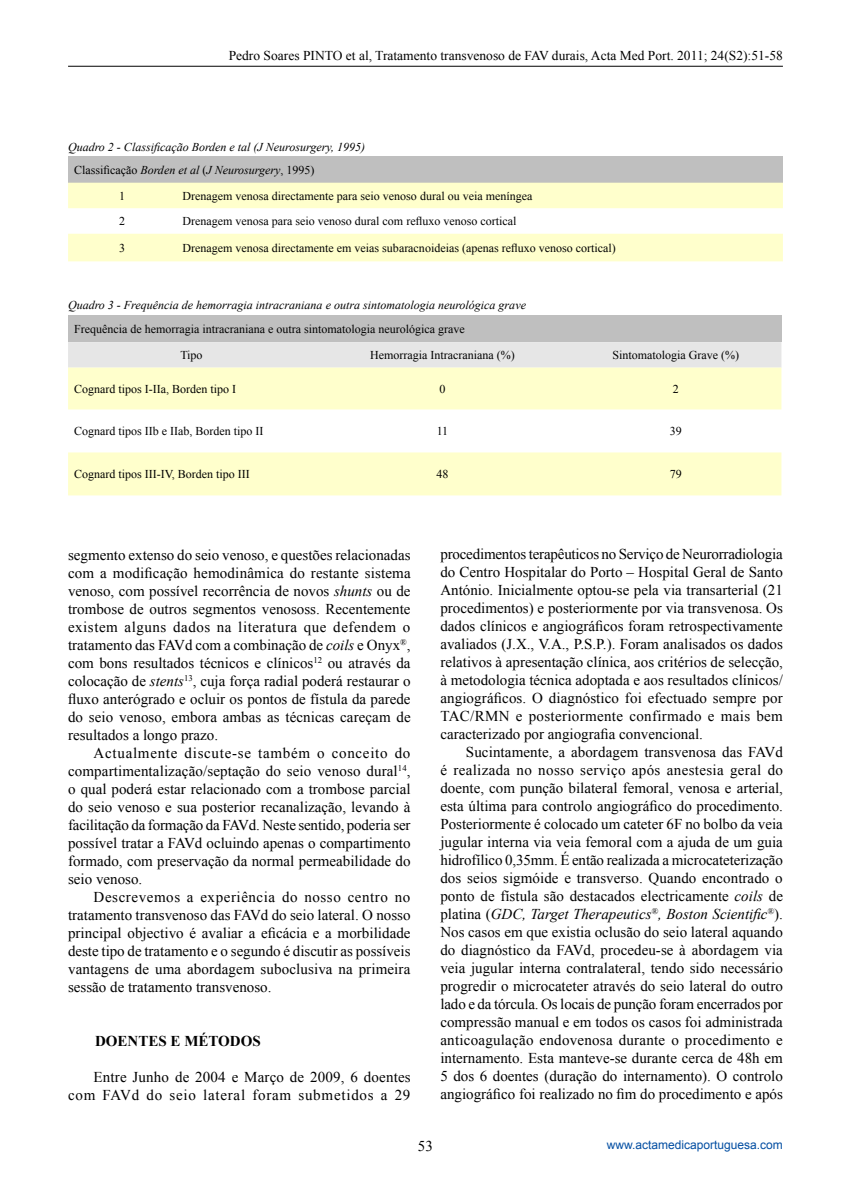
<style>
.page{position:relative;width:851px;height:1191px;background:#fff}
.page>*{position:absolute;margin:0;border:0;box-sizing:border-box;transform-origin:0 0}
.t1{font:15px/18px "Times New Roman";color:#000;text-align:justify}
.t2{font:700 15px "Times New Roman";color:#000}
.t3{font:13.5px "Times New Roman";color:#000}
.t4{font:12px/26.1px "Times New Roman";color:#000}
.t5{font:italic 12px/23.2px "Times New Roman";color:#000}
.t6{font:12px "Arial";color:#034ea2}
.s1{font-style:normal}
.s2{font-style:italic}
</style>
<div class="page">
<div style="left:68px;top:156px;width:714px;height:27px;background:#bfbfbf"></div>
<svg style="left:68px;top:183px;width:714px;height:78px;fill:#ffc"></svg>
<div style="left:68px;top:315px;width:713px;height:27px;background:#bfbfbf"></div>
<div style="left:68px;top:342px;width:713px;height:25px;background:#e6e6e6"></div>
<svg style="left:68px;top:367px;width:713px;height:128px;fill:#ffc"></svg>
<hr style="left:68px;top:66px;width:714px;height:1px;background:#000">
<p class="t3" style="left:229px;top:47px;width:555px">Pedro Soares PINTO et al, Tratamento transvenoso de FAV durais, Acta Med Port. 2011; 24(S2):51-58</p>
<p class="t5" style="left:74px;top:135px;width:292px;text-indent:-6px">Quadro 2 - Classificação Borden e tal (J Neurosurgery, 1995)<br><span class="s1">Classificação</span> Borden et al <span class="s1">(</span>J Neurosurgery<span class="s1">, 1995)</span></p>
<p class="t4" style="left:119px;top:182px;width:7px">1</p>
<p class="t4" style="left:182px;top:182px;width:351px">Drenagem venosa directamente para seio venoso dural ou veia meníngea</p>
<p class="t4" style="left:119px;top:208px;width:7px">2</p>
<p class="t4" style="left:182px;top:208px;width:335px">Drenagem venosa para seio venoso dural com refluxo venoso cortical</p>
<p class="t4" style="left:119px;top:234px;width:7px">3</p>
<p class="t4" style="left:182px;top:234px;width:434px">Drenagem venosa directamente em veias subaracnoideias (apenas refluxo venoso cortical)</p>
<p class="t5" style="left:68px;top:293px;width:459px">Quadro 3 - Frequência de hemorragia intracraniana e outra sintomatologia neurológica grave</p>
<p class="t4" style="left:180px;top:316px;width:286px;text-indent:-106px">Frequência de hemorragia intracraniana e outra sintomatologia neurológica grave<br>Tipo</p>
<p class="t4" style="left:370px;top:342px;width:146px">Hemorragia Intracraniana (%)</p>
<p class="t4" style="left:612px;top:342px;width:128px">Sintomatologia Grave (%)</p>
<p class="t4" style="left:74px;top:375px;width:163px">Cognard tipos I-IIa, Borden tipo I</p>
<p class="t4" style="left:439px;top:375px;width:7px">0</p>
<p class="t4" style="left:672px;top:375px;width:7px">2</p>
<p class="t4" style="left:74px;top:418px;width:191px">Cognard tipos IIb e IIab, Borden tipo II</p>
<p class="t4" style="left:436px;top:418px;width:13px">11</p>
<p class="t4" style="left:669px;top:418px;width:13px">39</p>
<p class="t4" style="left:74px;top:461px;width:177px">Cognard tipos III-IV, Borden tipo III</p>
<p class="t4" style="left:436px;top:461px;width:13px">48</p>
<p class="t4" style="left:669px;top:461px;width:13px">79</p>
<p class="t1" style="left:68px;top:546px;width:344px">segmento extenso do seio venoso, e questões relacionadas com a modificação hemodinâmica do restante sistema venoso, com possível recorrência de novos <span class="s2">shunts</span> ou de trombose de outros segmentos venososs. Recentemente existem alguns dados na literatura que defendem o tratamento das FAVd com a combinação de <span class="s2">coils</span> e Onyx<sup>®</sup>, com bons resultados técnicos e clínicos<sup>12</sup> ou através da colocação de <span class="s2">stents</span><sup>13</sup>, cuja força radial poderá restaurar o fluxo anterógrado e ocluir os pontos de fístula da parede do seio venoso, embora ambas as técnicas careçam de resultados a longo prazo.</p>
<p class="t1" style="left:68px;top:744px;width:344px;text-indent:26px">Actualmente discute-se também o conceito do compartimentalização/septação do seio venoso dural<sup>14</sup>, o qual poderá estar relacionado com a trombose parcial do seio venoso e sua posterior recanalização, levando à facilitação da formação da FAVd. Neste sentido, poderia ser possível tratar a FAVd ocluindo apenas o compartimento formado, com preservação da normal permeabilidade do seio venoso.</p>
<p class="t1" style="left:68px;top:888px;width:344px;text-indent:26px">Descrevemos a experiência do nosso centro no tratamento transvenoso das FAVd do seio lateral. O nosso principal objectivo é avaliar a eficácia e a morbilidade deste tipo de tratamento e o segundo é discutir as possíveis vantagens de uma abordagem suboclusiva na primeira sessão de tratamento transvenoso.</p>
<p class="t2" style="left:95px;top:1031px;width:167px">DOENTES E MÉTODOS</p>
<p class="t1" style="left:68px;top:1068px;width:344px;text-align:right">Entre Junho de 2004 e Março de 2009, 6 doentes com FAVd do seio lateral foram submetidos a 29</p>
<p class="t1" style="left:440px;top:545px;width:344px">procedimentos terapêuticos no Serviço de Neurorradiologia do Centro Hospitalar do Porto – Hospital Geral de Santo António. Inicialmente optou-se pela via transarterial (21 procedimentos) e posteriormente por via transvenosa. Os dados clínicos e angiográficos foram retrospectivamente avaliados (J.X., V.A., P.S.P.). Foram analisados os dados relativos à apresentação clínica, aos critérios de selecção, à metodologia técnica adoptada e aos resultados clínicos/ angiográficos. O diagnóstico foi efectuado sempre por TAC/RMN e posteriormente confirmado e mais bem caracterizado por angiografia convencional.</p>
<p class="t1" style="left:440px;top:743px;width:344px;text-indent:26px">Sucintamente, a abordagem transvenosa das FAVd é realizada no nosso serviço após anestesia geral do doente, com punção bilateral femoral, venosa e arterial, esta última para controlo angiográfico do procedimento.<br>Posteriormente é colocado um cateter 6F no bolbo da veia jugular interna via veia femoral com a ajuda de um guia hidrofílico 0,35mm. É então realizada a microcateterização dos seios sigmóide e transverso. Quando encontrado o ponto de fístula são destacados electricamente <span class="s2">coils</span> de platina (<span class="s2">GDC, Target Therapeutics</span><sup>®</sup><span class="s2">, Boston Scientific</span><sup>®</sup>).<br>Nos casos em que existia oclusão do seio lateral aquando do diagnóstico da FAVd, procedeu-se à abordagem via veia jugular interna contralateral, tendo sido necessário progredir o microcateter através do seio lateral do outro lado e da tórcula. Os locais de punção foram encerrados por compressão manual e em todos os casos foi administrada anticoagulação endovenosa durante o procedimento e internamento. Esta manteve-se durante cerca de 48h em 5 dos 6 doentes (duração do internamento). O controlo angiográfico foi realizado no fim do procedimento e após</p>
<p class="t1" style="left:418px;top:1137px;width:16px">53</p>
<p class="t6" style="left:606px;top:1136px;width:178px">www.actamedicaportuguesa.com</p>
</div>
